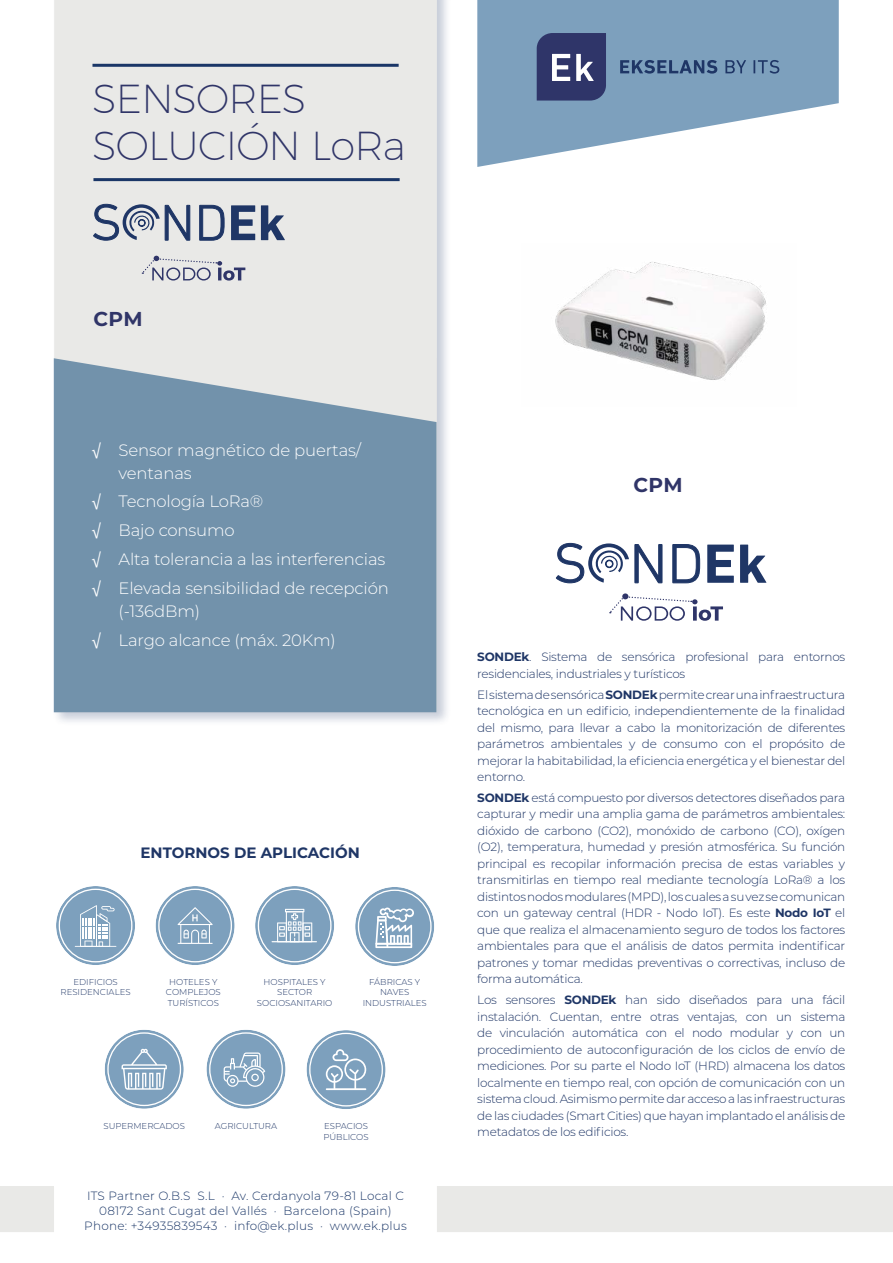
<style>
.page{position:relative;width:893px;height:1263px;background:#fff}
.page>*{position:absolute;margin:0;border:0;box-sizing:border-box;transform-origin:0 0}
.t1{font:200 40.5px/46.5px "Montserrat";letter-spacing:-.02em;color:#303568}
.t2{font:700 20.1px "Montserrat";letter-spacing:.015em;color:#303568}
.t3{font:300 16.5px/28.8px "Montserrat";letter-spacing:-.01em;color:#fff}
.t4{font:700 15px "Montserrat";color:#1f3666}
.t5{font:300 12px/16.5px "Montserrat";letter-spacing:-.02em;color:#1f3666;text-align:justify}
.t6{font:300 12px/15px "Montserrat";letter-spacing:.02em;color:#1a3667;text-align:center}
.t7{font:300 8.55px/10.5px "Montserrat";color:#1f3666;text-align:center}
.s1{font-family:"Helvetica Neue LT Std";font-weight:400}
.s2{font-weight:700}
</style>
<div class="page">
<div style="left:52px;top:0;width:399px;height:726px;background:#1f3666;opacity:.25"></div>
<div style="left:54px;top:0;width:383px;height:712px;background:#e9e9e7"></div>
<svg style="left:54px;top:358px;width:382px;height:354px;background:#7c99b0"></svg>
<hr style="left:92px;top:64px;width:307px;height:3px;background:#1a3667">
<hr style="left:93px;top:178px;width:307px;height:3px;background:#1a3667">
<svg style="left:477px;top:0;width:362px;height:167px;fill:#7da0bd"></svg>
<svg style="left:537px;top:33px;width:69px;height:68px;background:#484e7c"></svg>
<svg style="left:620px;top:60px;width:97px;height:14px"></svg>
<svg style="left:725px;top:60px;width:21px;height:13px"></svg>
<svg style="left:753px;top:60px;width:26px;height:14px"></svg>
<div style="left:0;top:1186px;width:54px;height:46px;background:#e9e9e7"></div>
<div style="left:437px;top:1186px;width:456px;height:46px;background:#e9e9e7"></div>
<svg style="left:199px;top:205px;width:25px;height:36px"></svg>
<svg style="left:231px;top:205px;width:24px;height:35px"></svg>
<svg style="left:261px;top:205px;width:24px;height:35px"></svg>
<svg style="left:93px;top:204px;width:97px;height:37px;background:#a7afbd"></svg>
<svg style="left:141px;top:256px;width:104px;height:25px;background:#c5c6cf"></svg>
<svg style="left:672px;top:544px;width:28px;height:39px"></svg>
<svg style="left:707px;top:545px;width:27px;height:38px"></svg>
<svg style="left:740px;top:545px;width:26px;height:38px"></svg>
<svg style="left:556px;top:543px;width:106px;height:40px"></svg>
<svg style="left:609px;top:593px;width:114px;height:28px"></svg>
<svg style="left:105px;top:1030px;width:79px;height:79px;background:#88a8c2"></svg>
<div style="left:101px;top:1026px;width:87px;height:87px;border:4px solid #fff;border-radius:50%"></div>
<div style="left:107px;top:1032px;width:74px;height:74px;border:1px solid #fff;border-radius:50%"></div>
<div style="left:206px;top:1030px;width:80px;height:79px;background:#7da0bd;border-radius:50%"></div>
<div style="left:203px;top:1026px;width:86px;height:87px;border:4px solid #fff;border-radius:50%"></div>
<div style="left:209px;top:1032px;width:74px;height:74px;border:1px solid #fff;border-radius:50%"></div>
<svg style="left:307px;top:1030px;width:79px;height:79px;background:#88a8c2"></svg>
<div style="left:303px;top:1026px;width:87px;height:87px;border:4px solid #fff;border-radius:50%"></div>
<div style="left:309px;top:1033px;width:74px;height:73px;border:1px solid #fff;border-radius:50%"></div>
<svg style="left:122px;top:1049px;width:45px;height:41px;background:#a1bacf"></svg>
<svg style="left:224px;top:1052px;width:41px;height:35px"></svg>
<div style="left:56px;top:886px;width:79px;height:79px;background:#7da0bd;border-radius:50%"></div>
<div style="left:52px;top:882px;width:87px;height:87px;border:4px solid #fff;border-radius:50%"></div>
<div style="left:59px;top:889px;width:73px;height:73px;border:1px solid #fff;border-radius:50%"></div>
<div style="left:355px;top:887px;width:79px;height:79px;background:#7da0bd;border-radius:50%"></div>
<div style="left:351px;top:883px;width:87px;height:87px;border:4px solid #fff;border-radius:50%"></div>
<div style="left:358px;top:889px;width:74px;height:74px;border:1px solid #fff;border-radius:50%"></div>
<div style="left:156px;top:886px;width:79px;height:79px;background:#7da0bd;border-radius:50%"></div>
<div style="left:152px;top:882px;width:87px;height:87px;border:4px solid #fff;border-radius:50%"></div>
<div style="left:158px;top:889px;width:74px;height:73px;border:1px solid #fff;border-radius:50%"></div>
<svg style="left:255px;top:886px;width:79px;height:79px;background:#87a7c2"></svg>
<div style="left:251px;top:882px;width:87px;height:87px;border:4px solid #fff;border-radius:50%"></div>
<div style="left:258px;top:889px;width:74px;height:73px;border:1px solid #fff;border-radius:50%"></div>
<svg style="left:178px;top:907px;width:35px;height:37px"></svg>
<hr style="left:285px;top:909px;width:19px;height:3px;background:#fff">
<svg style="left:277px;top:910px;width:35px;height:31px"></svg>
<hr style="left:272px;top:941px;width:45px;height:1px;background:#fff">
<hr style="left:75px;top:946px;width:41px;height:1px;background:#fff">
<svg style="left:80px;top:905px;width:35px;height:42px"></svg>
<svg style="left:375px;top:907px;width:39px;height:41px"></svg>
<svg style="left:326px;top:1049px;width:40px;height:41px;background:#9cb7cc"></svg>
<img style="left:555px;top:262px;width:211px;height:118px">
<h1 class="t1" style="left:92px;top:75px;width:315px">SENSORES<br>SOLUCIÓN LoRa</h1>
<h2 class="t2" style="left:93px;top:304px;width:51px">CPM</h2>
<h3 class="t3" style="left:119px;top:438px;width:244px;line-height:22.5px;text-indent:-27px"><span class="s1">√</span> Sensor magnético de puertas/ ventanas</h3>
<h3 class="t3" style="left:92px;top:487px;width:299px"><span class="s1">√</span> Tecnología LoRa®<br><span class="s1">√</span> Bajo consumo<br><span class="s1">√</span> Alta tolerancia a las interferencias <span class="s1">√</span> Elevada sensibilidad de recepción</h3>
<h3 class="t3" style="left:92px;top:596px;width:246px;text-indent:27px">(-136dBm)<br><span class="s1">√</span> Largo alcance (máx. 20Km)</h3>
<p class="t4" style="left:141px;top:842px;width:221px">ENTORNOS DE APLICACIÓN</p>
<p class="t7" style="left:61px;top:976px;width:72px">EDIFICIOS<br>RESIDENCIALES</p>
<p class="t7" style="left:166px;top:976px;width:56px">HOTELES Y<br>COMPLEJOS<br>TURÍSTICOS</p>
<p class="t7" style="left:363px;top:976px;width:66px">FÁBRICAS Y<br>NAVES<br>INDUSTRIALES</p>
<p class="t7" style="left:257px;top:976px;width:77px">HOSPITALES Y<br>SECTOR<br>SOCIOSANITARIO</p>
<p class="t7" style="left:103px;top:1121px;width:83px">SUPERMERCADOS</p>
<p class="t7" style="left:215px;top:1121px;width:64px">AGRICULTURA</p>
<p class="t7" style="left:323px;top:1121px;width:47px;text-align:left">ESPACIOS<br>PÚBLICOS</p>
<p class="t6" style="left:84px;top:1187px;width:324px">ITS Partner O.B.S S.L · Av. Cerdanyola 79-81 Local C<br>08172 Sant Cugat del Vallés · Barcelona (Spain)<br>Phone: +34935839543 · info@ek.plus · www.ek.plus</p>
<h2 class="t2" style="left:633px;top:470px;width:51px">CPM</h2>
<p class="t5" style="left:477px;top:648px;width:369px"><span class="s2">SONDEk</span>. Sistema de sensórica profesional para entornos residenciales, industriales y turísticos</p>
<p class="t5" style="left:477px;top:686px;width:370px">El sistema de sensórica <span class="s2">SONDEk</span> permite crear una infraestructura tecnológica en un edificio, independientemente de la finalidad del mismo, para llevar a cabo la monitorización de diferentes parámetros ambientales y de consumo con el propósito de mejorar la habitabilidad, la eficiencia energética y el bienestar del entorno.</p>
<p class="t5" style="left:477px;top:789px;width:370px"><span class="s2">SONDEk</span> está compuesto por diversos detectores diseñados para capturar y medir una amplia gama de parámetros ambientales: dióxido de carbono (CO2), monóxido de carbono (CO), oxígen (O2), temperatura, humedad y presión atmosférica. Su función principal es recopilar información precisa de estas variables y transmitirlas en tiempo real mediante tecnología LoRa® a los distintos nodos modulares (MPD), los cuales a su vez se comunican con un gateway central (HDR - Nodo IoT). Es este <span class="s2">Nodo IoT</span> el que que realiza el almacenamiento seguro de todos los factores ambientales para que el análisis de datos permita indentificar patrones y tomar medidas preventivas o correctivas, incluso de forma automática.</p>
<p class="t5" style="left:477px;top:991px;width:369px">Los sensores <span class="s2">SONDEk</span> han sido diseñados para una fácil instalación. Cuentan, entre otras ventajas, con un sistema de vinculación automática con el nodo modular y con un procedimiento de autoconfiguración de los ciclos de envío de mediciones. Por su parte el Nodo IoT (HRD) almacena los datos localmente en tiempo real, con opción de comunicación con un sistema cloud. Asimismo permite dar acceso a las infraestructuras de las ciudades (Smart Cities) que hayan implantado el análisis de metadatos de los edificios.</p>
</div>
